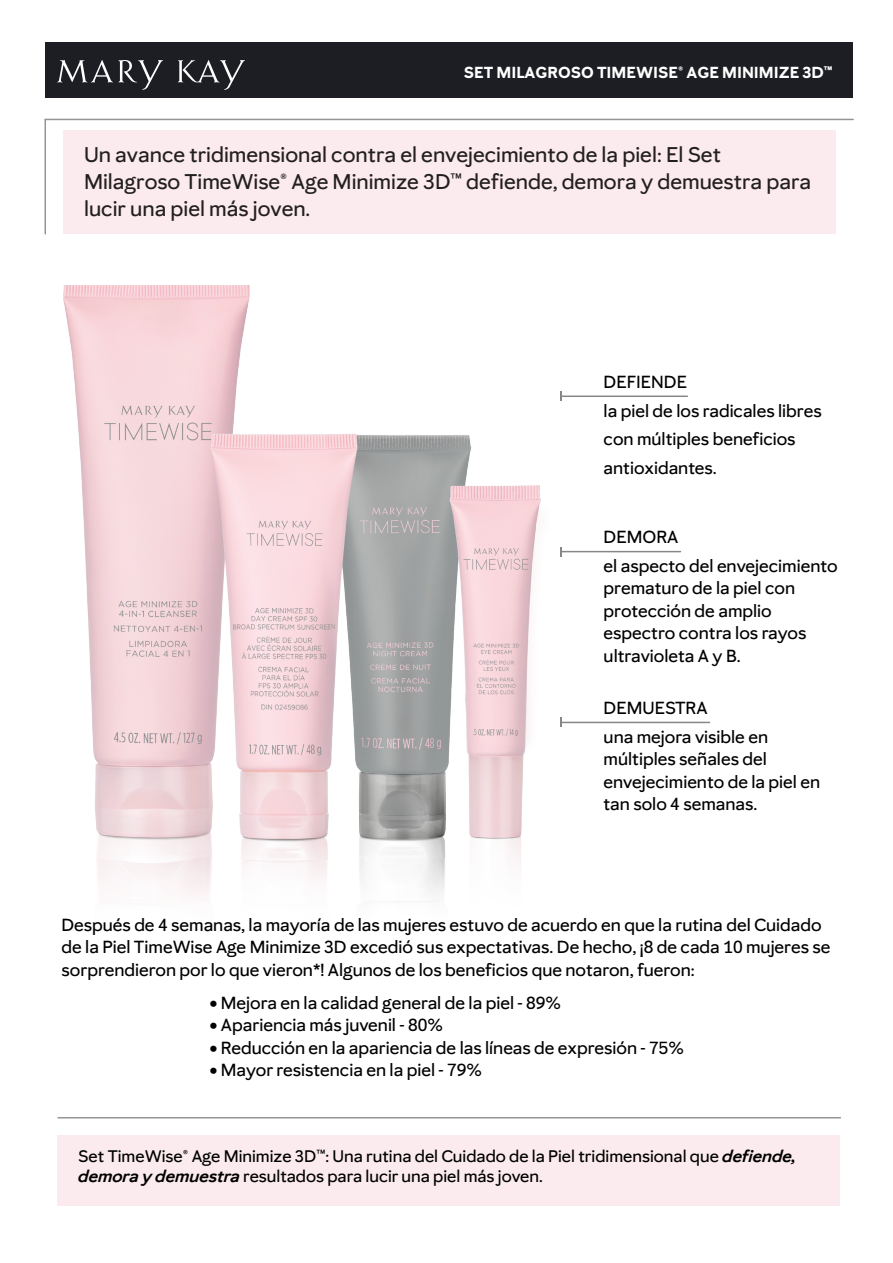
<style>
.page{position:relative;width:893px;height:1263px;background:#fff}
.page>*{position:absolute;margin:0;border:0;box-sizing:border-box;transform-origin:0 0}
.t1{font:500 21px/27px "Mary Kay Sans";color:#231f20}
.t2{font:500 17.25px/22.5px "Mary Kay Sans";color:#000}
.t3{font:500 16.5px/19.5px "Mary Kay Sans";color:#000}
.t4{font:700 15.75px "Mary Kay Sans";color:#fff}
.s1{font-weight:600;font-style:italic}
</style>
<div class="page">
<div style="left:45px;top:43px;width:808px;height:55px;background:#1d1e24"></div>
<svg style="left:57px;top:60px;width:106px;height:30px"></svg>
<svg style="left:178px;top:60px;width:67px;height:30px"></svg>
<hr style="left:45px;top:119px;width:1px;height:115px;background:#939598">
<hr style="left:45px;top:119px;width:808px;height:1px;background:#939598">
<div style="left:63px;top:130px;width:772px;height:104px;background:#fbebee"></div>
<div style="left:57px;top:1135px;width:783px;height:70px;background:#fbebee"></div>
<hr style="left:58px;top:1117px;width:782px;height:1px;background:#939598">
<hr style="left:561px;top:395px;width:126px;height:2px;background:#878787">
<img style="left:44px;top:171px;width:547px;height:731px">
<hr style="left:561px;top:551px;width:119px;height:1px;background:#878787">
<svg style="left:560px;top:547px;width:2px;height:9px"></svg>
<hr style="left:561px;top:722px;width:149px;height:1px;background:#878787">
<svg style="left:560px;top:717px;width:2px;height:10px"></svg>
<p class="t4" style="left:464px;top:62px;width:370px">SET MILAGROSO TIMEWISE® AGE MINIMIZE 3D™</p>
<p class="t1" style="left:84px;top:141px;width:729px">Un avance tridimensional contra el envejecimiento de la piel: El Set<br>Milagroso TimeWise® Age Minimize 3D™ defiende, demora y demuestra para lucir una piel más joven.</p>
<p class="t2" style="left:604px;top:368px;width:220px;line-height:28.5px">DEFIENDE<br>la piel de los radicales libres con múltiples beneficios antioxidantes.</p>
<p class="t2" style="left:604px;top:523px;width:235px;line-height:28.5px">DEMORA<br>el aspecto del envejecimiento</p>
<p class="t2" style="left:604px;top:577px;width:204px">prematuro de la piel con protección de amplio espectro contra los rayos ultravioleta A y B.</p>
<p class="t2" style="left:604px;top:694px;width:166px;line-height:28.5px">DEMUESTRA<br>una mejora visible en</p>
<p class="t2" style="left:604px;top:748px;width:218px">múltiples señales del envejecimiento de la piel en tan solo 4 semanas.</p>
<p class="t2" style="left:62px;top:913px;width:770px">Después de 4 semanas, la mayoría de las mujeres estuvo de acuerdo en que la rutina del Cuidado de la Piel TimeWise Age Minimize 3D excedió sus expectativas. De hecho, ¡8 de cada 10 mujeres se sorprendieron por lo que vieron*! Algunos de los beneficios que notaron, fueron:</p>
<p class="t2" style="left:209px;top:991px;width:353px">• Mejora en la calidad general de la piel - 89%</p>
<p class="t2" style="left:209px;top:1014px;width:235px">• Apariencia más juvenil - 80%</p>
<p class="t2" style="left:209px;top:1036px;width:476px">• Reducción en la apariencia de las líneas de expresión - 75%</p>
<p class="t2" style="left:209px;top:1059px;width:274px">• Mayor resistencia en la piel - 79%</p>
<p class="t3" style="left:78px;top:1147px;width:719px">Set TimeWise® Age Minimize 3D™: Una rutina del Cuidado de la Piel tridimensional que <span class="s1">defiende, demora y demuestra</span> resultados para lucir una piel más joven.</p>
</div>
